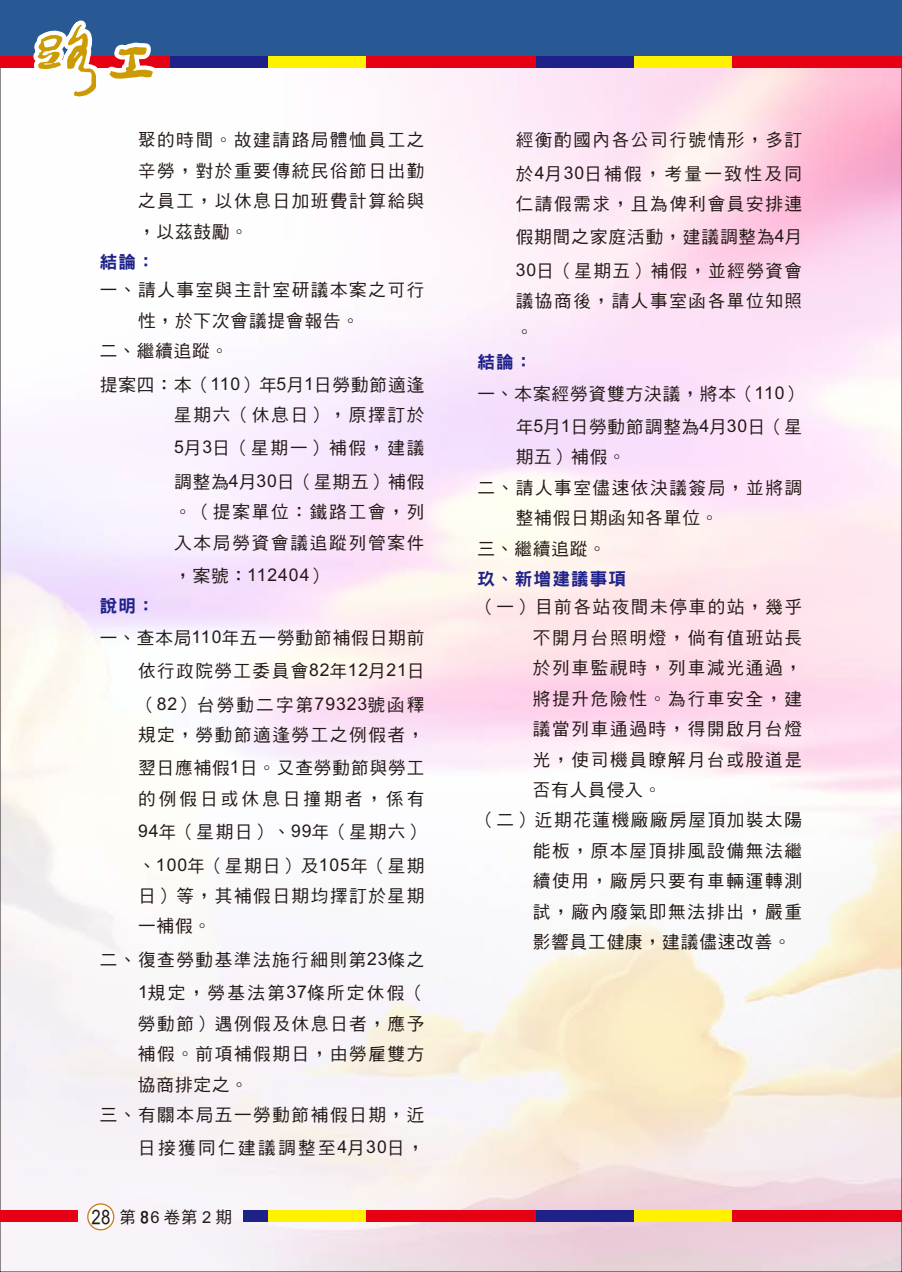
<style>
.page{position:relative;width:902px;height:1272px;background:#fff}
.page>*{position:absolute;margin:0;border:0;box-sizing:border-box;transform-origin:0 0}
.t1{font:20.25px "DF Hei Md HKP BF";color:#231916;scale:.83 1}
.t2{font:17.55px/33.3px "DF Hei Md HKP BF";letter-spacing:.095em;color:#231916}
.t3{font:17.55px/33.3px "DF Hei Md HKP BF";letter-spacing:.055em;color:#231916;text-align:right}
.t4{font:17.55px/33.3px "DF Hei Md HKP BF";letter-spacing:.06em;color:#231916}
.t5{font:17.55px "DFN Hei W9 WINP BF";letter-spacing:.065em;color:#1e2188}
.t6{font:17.55px "DF Hei Md HKP BF";letter-spacing:.14em;color:#231916}
.t7{font:17.55px "Arial";letter-spacing:.055em;color:#231916}
.t8{font:16.5px "DF Hei Md HKP BF";letter-spacing:.27em;color:#231916}
.s1{font-family:"Arial"}
.s2{font-family:"DF Hei Md HKP BF"}
.s3{font-family:"DF Yuan W8 WIN BF"}
</style>
<div class="page">
<img style="left:2px;top:68px;width:897px;height:1201px">
<div style="left:0;top:0;width:901px;height:56px;background:#285994"></div>
<div style="left:87px;top:1203px;width:27px;height:27px;background:#fff;border:1px solid #c97a14;border-radius:50%"></div>
<div style="left:0;top:56px;width:170px;height:12px;background:#e60013"></div>
<div style="left:366px;top:56px;width:170px;height:12px;background:#e60013"></div>
<div style="left:731px;top:56px;width:170px;height:12px;background:#e60013"></div>
<div style="left:170px;top:56px;width:98px;height:12px;background:#1e2188"></div>
<div style="left:536px;top:56px;width:98px;height:12px;background:#1e2188"></div>
<div style="left:268px;top:56px;width:98px;height:12px;background:#fff100"></div>
<div style="left:634px;top:56px;width:97px;height:12px;background:#fff100"></div>
<svg style="left:26px;top:20px;width:138px;height:87px"></svg>
<div style="left:0;top:1209px;width:77px;height:12px;background:#e60013"></div>
<div style="left:366px;top:1209px;width:170px;height:12px;background:#e60013"></div>
<div style="left:731px;top:1209px;width:170px;height:12px;background:#e60013"></div>
<div style="left:243px;top:1209px;width:25px;height:12px;background:#1e2188"></div>
<div style="left:536px;top:1209px;width:98px;height:12px;background:#1e2188"></div>
<div style="left:268px;top:1209px;width:98px;height:12px;background:#fff100"></div>
<div style="left:634px;top:1209px;width:97px;height:12px;background:#fff100"></div>
<p class="t2" style="left:138px;top:125px;width:288px;line-height:30.5px;text-align:justify">聚的時間。故建請路局體恤員工之辛㈸，對於重要傳統民俗節㈰出勤之員工，以㉁息㈰加班費計算給與，以茲鼓勵。</p>
<p class="t5" style="left:100px;top:253px;width:56px">結論：</p>
<p class="t2" style="left:100px;top:273px;width:326px">㆒、請㆟事室與主計室研議本案之可行</p>
<p class="t3" style="left:138px;top:304px;width:223px">性，於㆘次會議提會報告。</p>
<p class="t2" style="left:100px;top:334px;width:130px">㆓、繼續追蹤。</p>
<p class="t2" style="left:100px;top:369px;width:326px;line-height:30.5px;text-align:right">提案㆕：本（<span class="s1">110</span>）年<span class="s1">5</span>㈪<span class="s1">1</span>㈰㈸動節㊜逢星期㈥（㉁息㈰），原擇訂於</p>
<p class="t4" style="left:174px;top:431px;width:252px"><span class="s1">5</span>㈪<span class="s1">3</span>㈰（星期㆒）補假，建議調整為<span class="s1">4</span>㈪<span class="s1">30</span>㈰（星期㈤）補假</p>
<p class="t2" style="left:174px;top:496px;width:252px;line-height:30.5px">。（提案單位：鐵路工會，列入本局㈸㈾會議追蹤列管案件</p>
<p class="t7" style="left:174px;top:568px;width:154px"><span class="s2">，案號：</span>112404<span class="s2">）</span></p>
<p class="t5" style="left:100px;top:597px;width:56px">說明：</p>
<p class="t2" style="left:138px;top:621px;width:288px;text-align:justify;text-indent:-38px">㆒、查本局<span class="s1">110</span>年㈤㆒㈸動節補假㈰期前依行政院㈸工委員會<span class="s1">82</span>年<span class="s1">12</span>㈪<span class="s1">21</span>㈰（<span class="s1">82</span>）台㈸動㆓字第<span class="s1">79323</span>號函釋</p>
<p class="t2" style="left:138px;top:718px;width:288px">規定，㈸動節㊜逢㈸工之例假者，翌㈰應補假<span class="s1">1</span>㈰。又查㈸動節與㈸工</p>
<p class="t2" style="left:138px;top:782px;width:288px;text-align:justify">的例假㈰或㉁息㈰撞期者，係㈲<span class="s1">94</span>年（星期㈰）、<span class="s1">99</span>年（星期㈥）、<span class="s1">100</span>年（星期㈰）及<span class="s1">105</span>年（星期</p>
<p class="t2" style="left:138px;top:880px;width:288px;line-height:30.5px">㈰）等，其補假㈰期均擇訂於星期㆒補假。</p>
<p class="t2" style="left:100px;top:942px;width:326px;text-align:right">㆓、復查㈸動基準法施行細則第<span class="s1">23</span>條之<br><span class="s1">1</span>規定，㈸基法第<span class="s1">37</span>條所定㉁假（</p>
<p class="t2" style="left:138px;top:1006px;width:288px">㈸動節）遇例假及㉁息㈰者，應予</p>
<p class="t2" style="left:138px;top:1037px;width:288px">補假。前㊠補假期㈰，由㈸雇雙方</p>
<p class="t2" style="left:138px;top:1067px;width:112px">㈿商排定之。</p>
<p class="t2" style="left:100px;top:1097px;width:326px">㆔、㈲關本局㈤㆒㈸動節補假㈰期，近</p>
<p class="t6" style="left:138px;top:1139px;width:288px">㈰接獲同仁建議調整㉃<span class="s1">4</span>㈪<span class="s1">30</span>㈰，</p>
<p class="t1" style="left:91px;top:1206px;width:24px">28</p>
<p class="t8" style="left:119px;top:1208px;width:114px">第<span class="s3">8</span>6卷第2期</p>
<p class="t2" style="left:515px;top:123px;width:288px">經衡酌國內各公司行號情形，多訂於<span class="s1">4</span>㈪<span class="s1">30</span>㈰補假，考量㆒致性及同</p>
<p class="t2" style="left:515px;top:187px;width:288px;text-align:justify">仁請假需求，且為俾利會員安排連假期間之家庭活動，建議調整為<span class="s1">4</span>㈪<span class="s1">30</span>㈰（星期㈤）補假，並經㈸㈾會</p>
<p class="t2" style="left:515px;top:286px;width:288px;line-height:30.5px">議㈿商後，請㆟事室函各單位知照。</p>
<p class="t5" style="left:477px;top:353px;width:56px">結論：</p>
<p class="t3" style="left:477px;top:376px;width:326px">㆒、本案經㈸㈾雙方決議，將本（<span class="s1">110</span>）年<span class="s1">5</span>㈪<span class="s1">1</span>㈰㈸動節調整為<span class="s1">4</span>㈪<span class="s1">30</span>㈰（星</p>
<p class="t2" style="left:515px;top:440px;width:112px">期㈤）補假。</p>
<p class="t2" style="left:477px;top:471px;width:326px">㆓、請㆟事室儘速依決議簽局，並將調</p>
<p class="t3" style="left:515px;top:501px;width:204px">整補假㈰期函知各單位。</p>
<p class="t2" style="left:477px;top:531px;width:130px">㆔、繼續追蹤。</p>
<p class="t5" style="left:477px;top:570px;width:150px">玖、新增建議事項</p>
<p class="t2" style="left:477px;top:590px;width:326px">（㆒）目前各站㊰間未停車的站，幾乎</p>
<p class="t2" style="left:532px;top:621px;width:271px">不開㈪台照明燈，倘㈲值班站長</p>
<p class="t2" style="left:532px;top:651px;width:271px">於列車㈼視時，列車減光通過，</p>
<p class="t2" style="left:532px;top:681px;width:271px">將提升危險性。為行車安全，建</p>
<p class="t2" style="left:532px;top:712px;width:271px">議當列車通過時，得開啟㈪台燈</p>
<p class="t2" style="left:532px;top:742px;width:271px">光，使司機員瞭解㈪台或股道是</p>
<p class="t2" style="left:532px;top:773px;width:130px">否㈲㆟員侵入。</p>
<p class="t2" style="left:477px;top:803px;width:326px">（㆓）近期花蓮機廠廠房屋頂加裝太陽</p>
<p class="t2" style="left:532px;top:833px;width:271px">能板，原本屋頂排風設備無法繼</p>
<p class="t2" style="left:532px;top:864px;width:271px">續使用，廠房只要㈲車輛運轉測</p>
<p class="t2" style="left:532px;top:894px;width:271px">試，廠內廢氣即無法排出，嚴重</p>
<p class="t3" style="left:532px;top:925px;width:260px">影響員工健康，建議儘速改善。</p>
</div>
